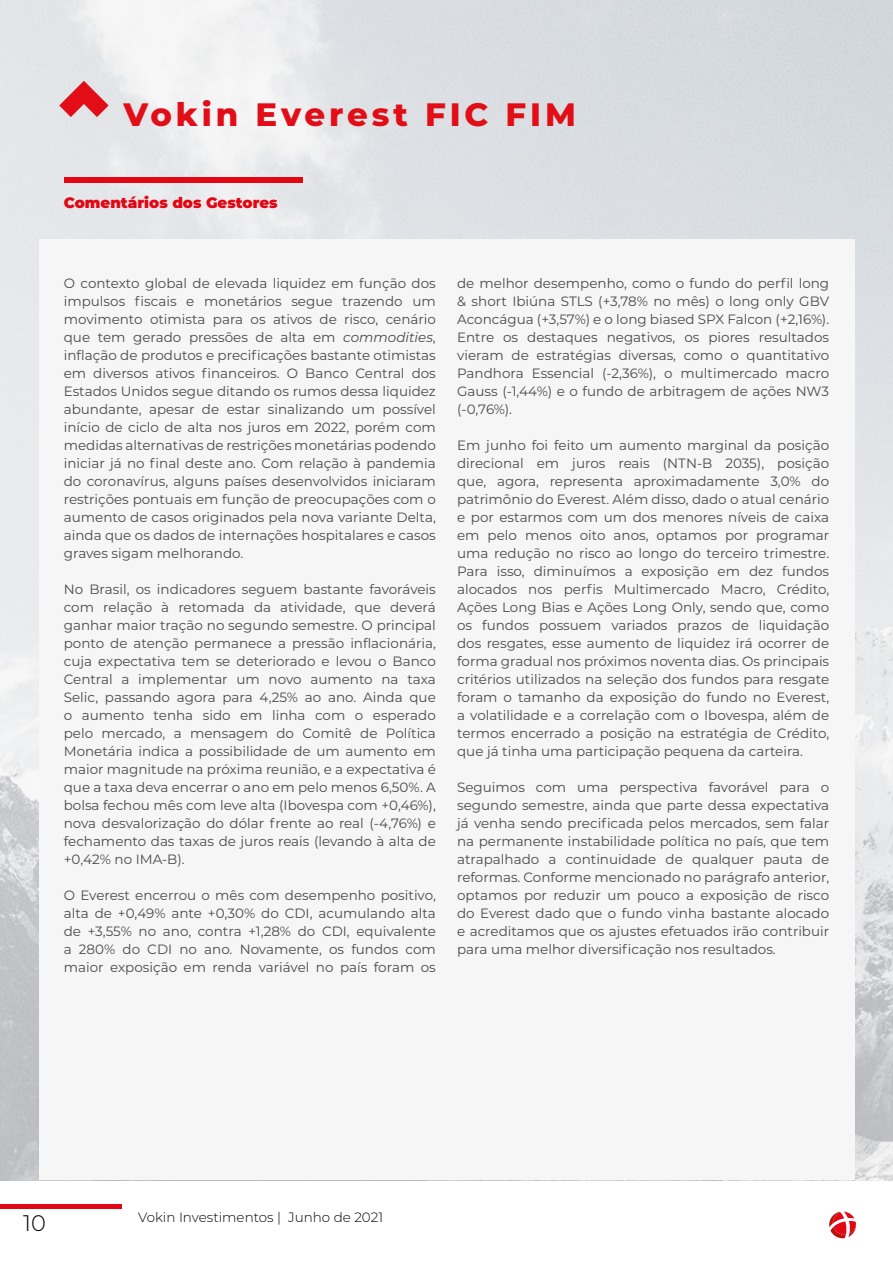
<style>
.page{position:relative;width:893px;height:1263px;background:#fff}
.page>*{position:absolute;margin:0;border:0;box-sizing:border-box;transform-origin:0 0}
.t1{font:800 32.4px "Montserrat";letter-spacing:.12em;color:#e20e17}
.t2{font:300 22.5px "Montserrat";color:#000}
.t3{font:900 15px "Montserrat";color:#e30613}
.t4{font:13.5px/18px "Montserrat";color:#4a4a49;text-align:justify}
.t5{font:300 13.5px "Montserrat";color:#000}
.s1{font-style:italic}
</style>
<div class="page">
<div style="left:0;top:1204px;width:121px;height:5px;background:#e30613"></div>
<svg style="left:829px;top:1211px;width:27px;height:27px"></svg>
<img style="left:0;top:0;width:893px;height:1180px">
<svg style="left:59px;top:81px;width:50px;height:36px;background:#e27c82"></svg>
<div style="left:39px;top:240px;width:815px;height:940px;background:#f6f6f6"></div>
<div style="left:65px;top:177px;width:238px;height:6px;background:#e30613"></div>
<h1 class="t1" style="left:123px;top:91px;width:454px">Vokin Everest FIC FIM</h1>
<p class="t3" style="left:64px;top:191px;width:215px">Comentários dos Gestores</p>
<p class="t4" style="left:64px;top:274px;width:374px">O contexto global de elevada liquidez em função dos impulsos fiscais e monetários segue trazendo um movimento otimista para os ativos de risco, cenário que tem gerado pressões de alta em <span class="s1">commodities</span>, inflação de produtos e precificações bastante otimistas em diversos ativos financeiros. O Banco Central dos Estados Unidos segue ditando os rumos dessa liquidez abundante, apesar de estar sinalizando um possível início de ciclo de alta nos juros em 2022, porém com medidas alternativas de restrições monetárias podendo iniciar já no final deste ano. Com relação à pandemia do coronavírus, alguns países desenvolvidos iniciaram restrições pontuais em função de preocupações com o aumento de casos originados pela nova variante Delta, ainda que os dados de internações hospitalares e casos graves sigam melhorando.</p>
<p class="t4" style="left:64px;top:580px;width:374px">No Brasil, os indicadores seguem bastante favoráveis com relação à retomada da atividade, que deverá ganhar maior tração no segundo semestre. O principal ponto de atenção permanece a pressão inflacionária, cuja expectativa tem se deteriorado e levou o Banco Central a implementar um novo aumento na taxa Selic, passando agora para 4,25% ao ano. Ainda que o aumento tenha sido em linha com o esperado pelo mercado, a mensagem do Comitê de Política Monetária indica a possibilidade de um aumento em maior magnitude na próxima reunião, e a expectativa é que a taxa deva encerrar o ano em pelo menos 6,50%. A bolsa fechou mês com leve alta (Ibovespa com +0,46%), nova desvalorização do dólar frente ao real (-4,76%) e fechamento das taxas de juros reais (levando à alta de +0,42% no IMA-B).</p>
<p class="t4" style="left:64px;top:886px;width:374px">O Everest encerrou o mês com desempenho positivo, alta de +0,49% ante +0,30% do CDI, acumulando alta de +3,55% no ano, contra +1,28% do CDI, equivalente a 280% do CDI no ano. Novamente, os fundos com maior exposição em renda variável no país foram os</p>
<p class="t4" style="left:457px;top:274px;width:374px">de melhor desempenho, como o fundo do perfil long &amp; short Ibiúna STLS (+3,78% no mês) o long only GBV Aconcágua (+3,57%) e o long biased SPX Falcon (+2,16%).<br>Entre os destaques negativos, os piores resultados vieram de estratégias diversas, como o quantitativo Pandhora Essencial (-2,36%), o multimercado macro Gauss (-1,44%) e o fundo de arbitragem de ações NW3 (-0,76%).</p>
<p class="t4" style="left:457px;top:436px;width:374px">Em junho foi feito um aumento marginal da posição direcional em juros reais (NTN-B 2035), posição que, agora, representa aproximadamente 3,0% do patrimônio do Everest. Além disso, dado o atual cenário e por estarmos com um dos menores níveis de caixa em pelo menos oito anos, optamos por programar uma redução no risco ao longo do terceiro trimestre.<br>Para isso, diminuímos a exposição em dez fundos alocados nos perfis Multimercado Macro, Crédito, Ações Long Bias e Ações Long Only, sendo que, como os fundos possuem variados prazos de liquidação dos resgates, esse aumento de liquidez irá ocorrer de forma gradual nos próximos noventa dias. Os principais critérios utilizados na seleção dos fundos para resgate foram o tamanho da exposição do fundo no Everest, a volatilidade e a correlação com o Ibovespa, além de termos encerrado a posição na estratégia de Crédito, que já tinha uma participação pequena da carteira.</p>
<p class="t4" style="left:457px;top:777px;width:374px">Seguimos com uma perspectiva favorável para o segundo semestre, ainda que parte dessa expectativa já venha sendo precificada pelos mercados, sem falar na permanente instabilidade política no país, que tem atrapalhado a continuidade de qualquer pauta de reformas. Conforme mencionado no parágrafo anterior, optamos por reduzir um pouco a exposição de risco do Everest dado que o fundo vinha bastante alocado e acreditamos que os ajustes efetuados irão contribuir para uma melhor diversificação nos resultados.</p>
<h2 class="t2" style="left:23px;top:1207px;width:24px">10</h2>
<p class="t5" style="left:138px;top:1208px;width:246px">Vokin Investimentos | Junho de 2021</p>
</div>
